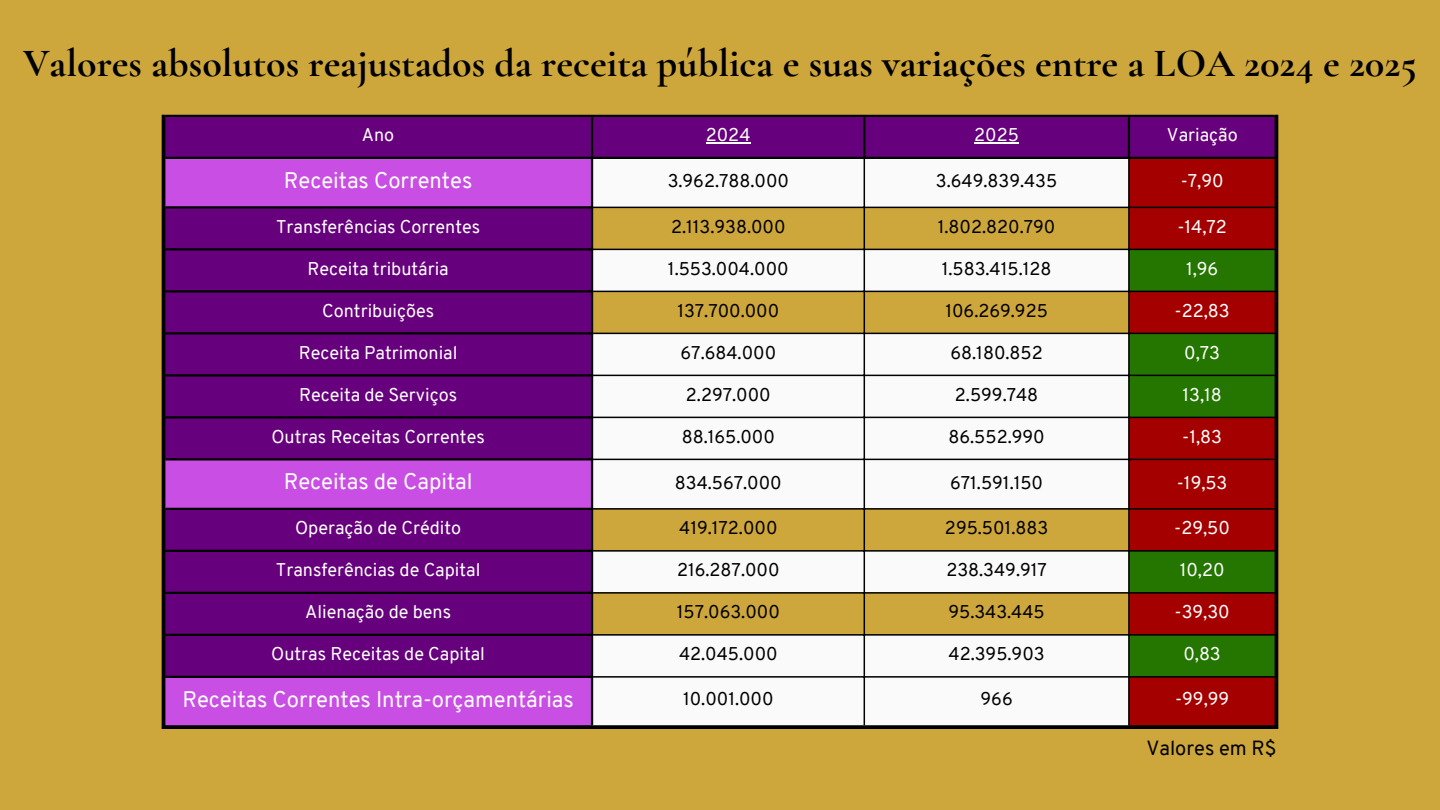
<style>
.page{position:relative;width:1440px;height:810px;background:#cda63c}
.page>*{position:absolute;margin:0;border:0;box-sizing:border-box;transform-origin:0 0}
.t1{font:700 40px "Cormorant Garamond";color:#000}
.t2{font:22px "Overpass";color:#fff}
.t3{font:20px "Overpass";color:#000}
.t4{font:18px "Overpass";color:#000}
.t5{font:18px "Overpass";color:#fff}
</style>
<div class="page">
<div style="left:165px;top:117px;width:1110px;height:40px;background:#66007c"></div>
<svg style="left:165px;top:159px;width:426px;height:566px;background:#7e1495"></svg>
<div style="left:593px;top:159px;width:535px;height:566px;background:#fafafa"></div>
<div style="left:1130px;top:159px;width:145px;height:566px;background:#a40000"></div>
<svg style="left:593px;top:208px;width:535px;height:426px;fill:#fafafa"></svg>
<svg style="left:1130px;top:250px;width:145px;height:426px;background:#643900"></svg>
<hr style="left:706px;top:142px;width:45px;height:2px;background:#fff">
<hr style="left:974px;top:142px;width:45px;height:2px;background:#fff">
<hr style="left:864px;top:159px;width:1px;height:566px;background:#000">
<hr style="left:1128px;top:159px;width:2px;height:566px;background:#000">
<hr style="left:593px;top:207px;width:682px;height:1px;background:#000">
<hr style="left:593px;top:249px;width:682px;height:1px;background:#000">
<hr style="left:593px;top:291px;width:682px;height:1px;background:#000">
<hr style="left:593px;top:333px;width:682px;height:1px;background:#000">
<hr style="left:593px;top:375px;width:682px;height:1px;background:#000">
<hr style="left:593px;top:417px;width:682px;height:1px;background:#000">
<hr style="left:593px;top:459px;width:682px;height:1px;background:#000">
<hr style="left:593px;top:508px;width:682px;height:2px;background:#000">
<hr style="left:593px;top:550px;width:682px;height:2px;background:#000">
<hr style="left:593px;top:592px;width:682px;height:2px;background:#000">
<hr style="left:593px;top:634px;width:682px;height:2px;background:#000">
<hr style="left:593px;top:676px;width:682px;height:2px;background:#000">
<hr style="left:591px;top:117px;width:2px;height:608px;background:#000">
<hr style="left:863px;top:117px;width:2px;height:40px;background:#000">
<hr style="left:1128px;top:117px;width:2px;height:40px;background:#000">
<hr style="left:165px;top:115px;width:1110px;height:2px;background:#000">
<hr style="left:165px;top:157px;width:1110px;height:2px;background:#000">
<hr style="left:165px;top:206px;width:428px;height:2px;background:#000">
<hr style="left:165px;top:248px;width:428px;height:2px;background:#000">
<hr style="left:165px;top:290px;width:428px;height:2px;background:#000">
<hr style="left:165px;top:332px;width:428px;height:2px;background:#000">
<hr style="left:165px;top:374px;width:428px;height:2px;background:#000">
<hr style="left:165px;top:416px;width:428px;height:2px;background:#000">
<hr style="left:165px;top:458px;width:428px;height:2px;background:#000">
<hr style="left:165px;top:508px;width:428px;height:2px;background:#000">
<hr style="left:165px;top:550px;width:428px;height:2px;background:#000">
<hr style="left:165px;top:592px;width:428px;height:2px;background:#000">
<hr style="left:165px;top:634px;width:428px;height:2px;background:#000">
<hr style="left:165px;top:676px;width:428px;height:2px;background:#000">
<hr style="left:162px;top:115px;width:3px;height:610px;background:#000">
<hr style="left:1275px;top:115px;width:3px;height:610px;background:#000">
<svg style="left:162px;top:725px;width:1116px;height:4px;background:#0d090c"></svg>
<p class="t1" style="left:23px;top:39px;width:1395px">Valores absolutos reajustados da receita pública e suas variações entre a LOA 2024 e 2025</p>
<h1 class="t5" style="left:362px;top:128px;width:34px">Ano</h1>
<p class="t5" style="left:706px;top:128px;width:46px">2024</p>
<p class="t5" style="left:974px;top:128px;width:46px">2025</p>
<p class="t5" style="left:1167px;top:128px;width:72px">Variação</p>
<p class="t2" style="left:284px;top:171px;width:190px">Receitas Correntes</p>
<p class="t4" style="left:668px;top:173px;width:123px">3.962.788.000</p>
<p class="t4" style="left:936px;top:173px;width:123px">3.649.839.435</p>
<p class="t5" style="left:1181px;top:173px;width:44px">-7,90</p>
<p class="t5" style="left:276px;top:219px;width:206px">Transferências Correntes</p>
<p class="t4" style="left:671px;top:219px;width:116px">2.113.938.000</p>
<p class="t4" style="left:938px;top:219px;width:119px">1.802.820.790</p>
<p class="t5" style="left:1177px;top:219px;width:51px">-14,72</p>
<p class="t5" style="left:308px;top:261px;width:143px">Receita tributária</p>
<p class="t4" style="left:668px;top:261px;width:122px">1.553.004.000</p>
<p class="t4" style="left:942px;top:261px;width:111px">1.583.415.128</p>
<p class="t5" style="left:1186px;top:261px;width:34px">1,96</p>
<p class="t5" style="left:322px;top:303px;width:114px">Contribuições</p>
<p class="t4" style="left:677px;top:303px;width:103px">137.700.000</p>
<p class="t4" style="left:945px;top:303px;width:104px">106.269.925</p>
<p class="t5" style="left:1175px;top:303px;width:57px">-22,83</p>
<p class="t5" style="left:299px;top:345px;width:160px">Receita Patrimonial</p>
<p class="t4" style="left:681px;top:345px;width:97px">67.684.000</p>
<p class="t4" style="left:951px;top:345px;width:94px">68.180.852</p>
<p class="t5" style="left:1184px;top:345px;width:37px">0,73</p>
<p class="t5" style="left:299px;top:387px;width:160px">Receita de Serviços</p>
<p class="t4" style="left:686px;top:387px;width:86px">2.297.000</p>
<p class="t4" style="left:955px;top:387px;width:85px">2.599.748</p>
<p class="t5" style="left:1182px;top:387px;width:41px">13,18</p>
<p class="t5" style="left:272px;top:429px;width:215px">Outras Receitas Correntes</p>
<p class="t4" style="left:682px;top:429px;width:95px">88.165.000</p>
<p class="t4" style="left:949px;top:429px;width:98px">86.552.990</p>
<p class="t5" style="left:1182px;top:429px;width:41px">-1,83</p>
<p class="t2" style="left:284px;top:472px;width:190px">Receitas de Capital</p>
<p class="t4" style="left:675px;top:475px;width:108px">834.567.000</p>
<p class="t4" style="left:950px;top:475px;width:94px">671.591.150</p>
<p class="t5" style="left:1177px;top:475px;width:52px">-19,53</p>
<p class="t5" style="left:295px;top:520px;width:168px">Operação de Crédito</p>
<p class="t4" style="left:679px;top:521px;width:100px">419.172.000</p>
<p class="t4" style="left:945px;top:521px;width:105px">295.501.883</p>
<p class="t5" style="left:1174px;top:521px;width:57px">-29,50</p>
<p class="t5" style="left:276px;top:562px;width:206px">Transferências de Capital</p>
<p class="t4" style="left:677px;top:563px;width:104px">216.287.000</p>
<p class="t4" style="left:946px;top:563px;width:102px">238.349.917</p>
<p class="t5" style="left:1180px;top:563px;width:46px">10,20</p>
<p class="t5" style="left:305px;top:604px;width:147px">Alienação de bens</p>
<p class="t4" style="left:677px;top:605px;width:104px">157.063.000</p>
<p class="t4" style="left:948px;top:605px;width:98px">95.343.445</p>
<p class="t5" style="left:1175px;top:605px;width:57px">-39,30</p>
<p class="t5" style="left:271px;top:646px;width:215px">Outras Receitas de Capital</p>
<p class="t4" style="left:679px;top:647px;width:100px">42.045.000</p>
<p class="t4" style="left:949px;top:647px;width:98px">42.395.903</p>
<p class="t5" style="left:1183px;top:647px;width:39px">0,83</p>
<p class="t2" style="left:182px;top:690px;width:393px">Receitas Correntes Intra-orçamentárias</p>
<p class="t4" style="left:683px;top:692px;width:92px">10.001.000</p>
<p class="t4" style="left:981px;top:692px;width:34px">966</p>
<p class="t5" style="left:1175px;top:692px;width:56px">-99,99</p>
<p class="t3" style="left:1147px;top:740px;width:131px">Valores em R$</p>
</div>
